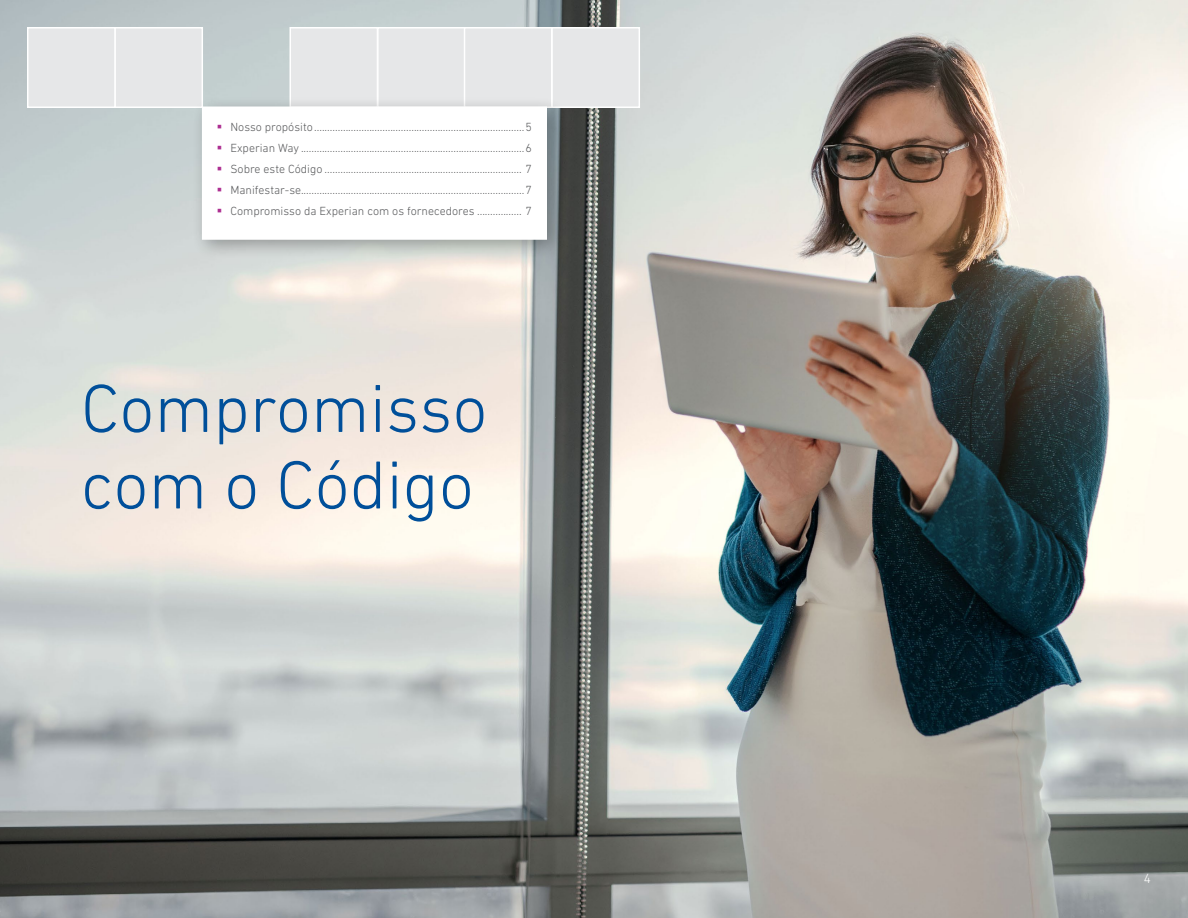
<style>
.page{position:relative;width:1188px;height:918px;background:#fff}
.page>*{position:absolute;margin:0;border:0;box-sizing:border-box;transform-origin:0 0}
.t1{font:300 69px/76.5px "DIN Next W1 G";color:#004f9a}
.t2{font:300 13.5px "DIN Next W1 G";color:#fff}
.t3{font:300 12px "DIN Next W1 G";color:#58595b}
.s1{color:#ad2e91}
</style>
<div class="page">
<img style="left:0;top:0;width:1188px;height:918px">
<div style="left:290px;top:27px;width:88px;height:81px;background:#e6e7e8;border:2px solid #fff"></div>
<div style="left:377px;top:27px;width:89px;height:81px;background:#e6e7e8;border:2px solid #fff"></div>
<div style="left:464px;top:27px;width:88px;height:81px;background:#e6e7e8;border:2px solid #fff"></div>
<div style="left:551px;top:27px;width:89px;height:81px;background:#e6e7e8;border:2px solid #fff"></div>
<div style="left:114px;top:27px;width:89px;height:81px;background:#e6e7e8;border:2px solid #fff"></div>
<div style="left:27px;top:27px;width:89px;height:81px;background:#e6e7e8;border:2px solid #fff"></div>
<div style="left:191px;top:96px;width:376px;height:164px;background:#000;opacity:.3"></div>
<div style="left:203px;top:107px;width:343px;height:132px;background:#fff"></div>
<div style="left:202px;top:106px;width:345px;height:134px;border:2px solid #fff"></div>
<p class="t3" style="left:217px;top:120px;width:317px"><span class="s1">▪</span> Nosso propósito................................................................................5</p>
<p class="t3" style="left:217px;top:141px;width:317px"><span class="s1">▪</span> Experian Way .....................................................................................6</p>
<p class="t3" style="left:217px;top:162px;width:316px"><span class="s1">▪</span> Sobre este Código ........................................................................... 7</p>
<p class="t3" style="left:217px;top:183px;width:316px"><span class="s1">▪</span> Manifestar-se.....................................................................................7</p>
<p class="t3" style="left:217px;top:204px;width:317px"><span class="s1">▪</span> Compromisso da Experian com os fornecedores ................. 7</p>
<h1 class="t1" style="left:81px;top:370px;width:408px">Compromisso com o Código</h1>
<p class="t2" style="left:1144px;top:870px;width:9px">4</p>
</div>
